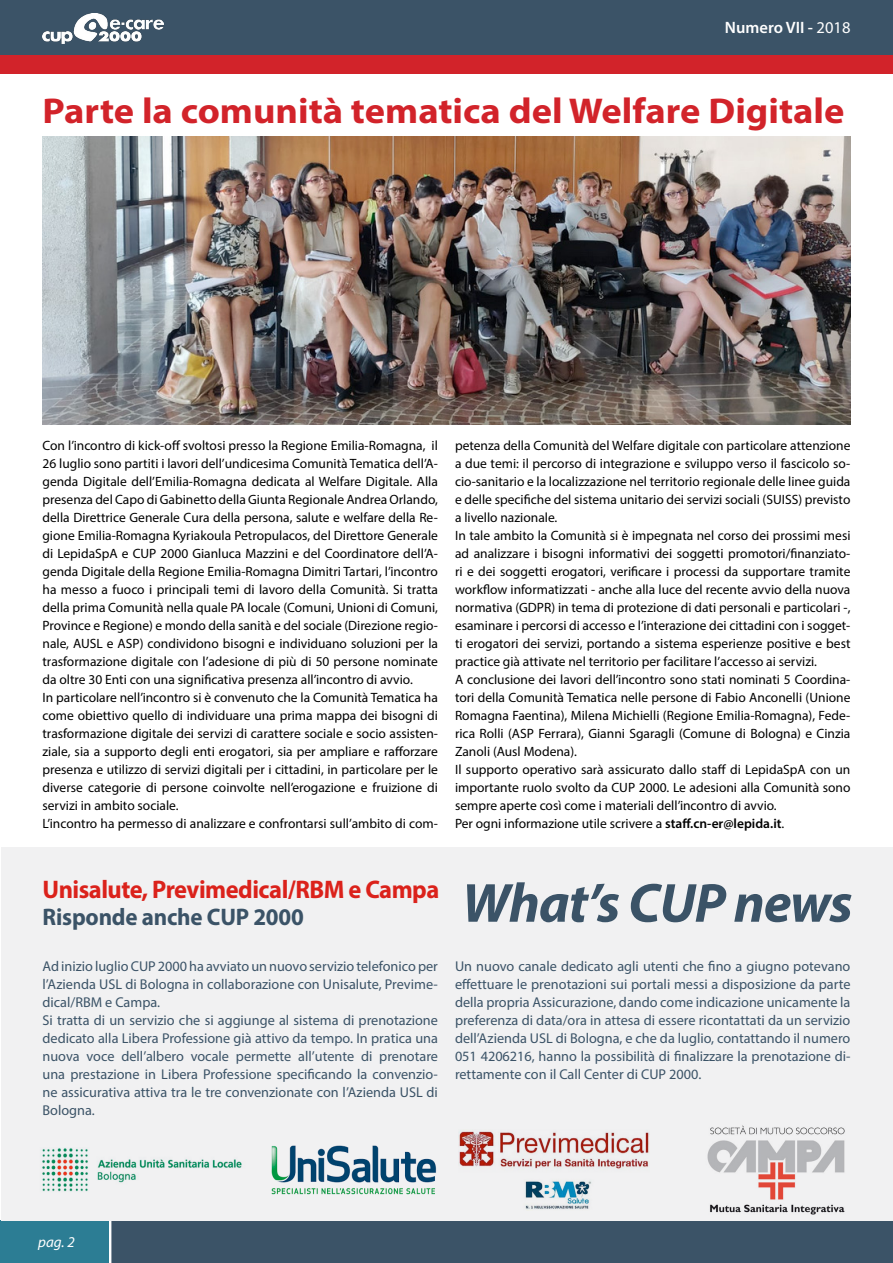
<style>
.page{position:relative;width:893px;height:1263px;background:#fff}
.page>*{position:absolute;margin:0;border:0;box-sizing:border-box;transform-origin:0 0}
.t1{font:italic 700 55.5px "Myriad Pro";letter-spacing:-.02em;color:#3b5367}
.t2{font:700 36px "Myriad Pro";color:#d2232a;scale:1.07 1}
.t3{font:700 25.5px "Myriad Pro";letter-spacing:-.02em;color:#db221b;scale:.96 1}
.t4{font:700 24px "Myriad Pro";letter-spacing:-.01em;color:#3b5367;scale:.96 1}
.t5{font:600 16.5px "Myriad Pro";color:#fff}
.t6{font:italic 15px "Myriad Pro";color:#fff}
.t7{font:14.25px/18px "Myriad Pro";color:#3b5367}
.t8{font:13.5px/18px "Myriad Pro";color:#000}
.s1{font-weight:400}
.s2{font-weight:600}
</style>
<div class="page">
<div style="left:0;top:0;width:893px;height:55px;background:#3b5367"></div>
<div style="left:0;top:1220px;width:893px;height:43px;background:#3b5367"></div>
<img style="left:43px;top:14px;width:120px;height:30px">
<hr style="left:108px;top:1220px;width:3px;height:43px;background:#fff">
<div style="left:0;top:1220px;width:108px;height:43px;background:#2c7d94"></div>
<div style="left:1px;top:847px;width:892px;height:373px;background:#f1f1f2"></div>
<div style="left:0;top:55px;width:893px;height:18px;background:#d2232a"></div>
<img style="left:43px;top:137px;width:807px;height:288px">
<img style="left:271px;top:1146px;width:165px;height:48px">
<img style="left:707px;top:1125px;width:138px;height:90px">
<img style="left:459px;top:1131px;width:191px;height:78px">
<img style="left:42px;top:1148px;width:200px;height:44px">
<p class="t5" style="left:725px;top:17px;width:127px">Numero VII - <span class="s1">2018</span></p>
<h2 class="t2" style="left:43px;top:87px;width:751px">Parte la comunità tematica del Welfare Digitale</h2>
<p class="t8" style="left:43px;top:436px;width:397px">Con l’incontro di kick-off svoltosi presso la Regione Emilia-Romagna, il 26 luglio sono partiti i lavori dell’undicesima Comunità Tematica dell’A&shy;genda Digitale dell’Emilia-Romagna dedicata al Welfare Digitale. Alla presenza del Capo di Gabinetto della Giunta Regionale Andrea Orlando, della Direttrice Generale Cura della persona, salute e welfare della Re&shy;gione Emilia-Romagna Kyriakoula Petropulacos, del Direttore Generale di LepidaSpA e CUP 2000 Gianluca Mazzini e del Coordinatore dell’A&shy;genda Digitale della Regione Emilia-Romagna Dimitri Tartari, l’incontro ha messo a fuoco i principali temi di lavoro della Comunità. Si tratta della prima Comunità nella quale PA locale (Comuni, Unioni di Comuni, Province e Regione) e mondo della sanità e del sociale (Direzione regio&shy;nale, AUSL e ASP) condividono bisogni e individuano soluzioni per la trasformazione digitale con l’adesione di più di 50 persone nominate da oltre 30 Enti con una significativa presenza all’incontro di avvio.<br>In particolare nell’incontro si è convenuto che la Comunità Tematica ha come obiettivo quello di individuare una prima mappa dei bisogni di trasformazione digitale dei servizi di carattere sociale e socio assisten&shy;ziale, sia a supporto degli enti erogatori, sia per ampliare e rafforzare presenza e utilizzo di servizi digitali per i cittadini, in particolare per le diverse categorie di persone coinvolte nell’erogazione e fruizione di servizi in ambito sociale.<br>L’incontro ha permesso di analizzare e confrontarsi sull’ambito di com-</p>
<p class="t8" style="left:455px;top:436px;width:397px">petenza della Comunità del Welfare digitale con particolare attenzione a due temi: il percorso di integrazione e sviluppo verso il fascicolo so&shy;cio-sanitario e la localizzazione nel territorio regionale delle linee guida e delle specifiche del sistema unitario dei servizi sociali (SUISS) previsto a livello nazionale.<br>In tale ambito la Comunità si è impegnata nel corso dei prossimi mesi ad analizzare i bisogni informativi dei soggetti promotori/finanziato&shy;ri e dei soggetti erogatori, verificare i processi da supportare tramite workflow informatizzati - anche alla luce del recente avvio della nuova normativa (GDPR) in tema di protezione di dati personali e particolari -, esaminare i percorsi di accesso e l’interazione dei cittadini con i sogget&shy;ti erogatori dei servizi, portando a sistema esperienze positive e best practice già attivate nel territorio per facilitare l’accesso ai servizi.<br>A conclusione dei lavori dell’incontro sono stati nominati 5 Coordina&shy;tori della Comunità Tematica nelle persone di Fabio Anconelli (Unione Romagna Faentina), Milena Michielli (Regione Emilia-Romagna), Fede&shy;rica Rolli (ASP Ferrara), Gianni Sgaragli (Comune di Bologna) e Cinzia Zanoli (Ausl Modena).<br>Il supporto operativo sarà assicurato dallo staff di LepidaSpA con un importante ruolo svolto da CUP 2000. Le adesioni alla Comunità sono sempre aperte così come i materiali dell’incontro di avvio.<br>Per ogni informazione utile scrivere a <span class="s2">staff.cn-er@lepida.it</span>.</p>
<h3 class="t3" style="left:43px;top:873px;width:415px">Unisalute, Previmedical/RBM e Campa</h3>
<h3 class="t4" style="left:43px;top:901px;width:274px">Risponde anche CUP 2000</h3>
<p class="t7" style="left:43px;top:957px;width:397px">Ad inizio luglio CUP 2000 ha avviato un nuovo servizio telefonico per l’Azienda USL di Bologna in collaborazione con Unisalute, Previme&shy;dical/RBM e Campa.<br>Si tratta di un servizio che si aggiunge al sistema di prenotazione dedicato alla Libera Professione già attivo da tempo. In pratica una nuova voce dell’albero vocale permette all’utente di prenotare una prestazione in Libera Professione specificando la convenzio&shy;ne assicurativa attiva tra le tre convenzionate con l’Azienda USL di Bologna.</p>
<p class="t7" style="left:455px;top:957px;width:397px;text-align:justify">Un nuovo canale dedicato agli utenti che fino a giugno potevano effettuare le prenotazioni sui portali messi a disposizione da parte della propria Assicurazione, dando come indicazione unicamente la preferenza di data/ora in attesa di essere ricontattati da un servizio dell’Azienda USL di Bologna, e che da luglio, contattando il numero 051 4206216, hanno la possibilità di finalizzare la prenotazione di&shy;rettamente con il Call Center di CUP 2000.</p>
<h1 class="t1" style="left:462px;top:867px;width:392px">What’s CUP news</h1>
<p class="t6" style="left:38px;top:1233px;width:38px">pag. 2</p>
</div>
